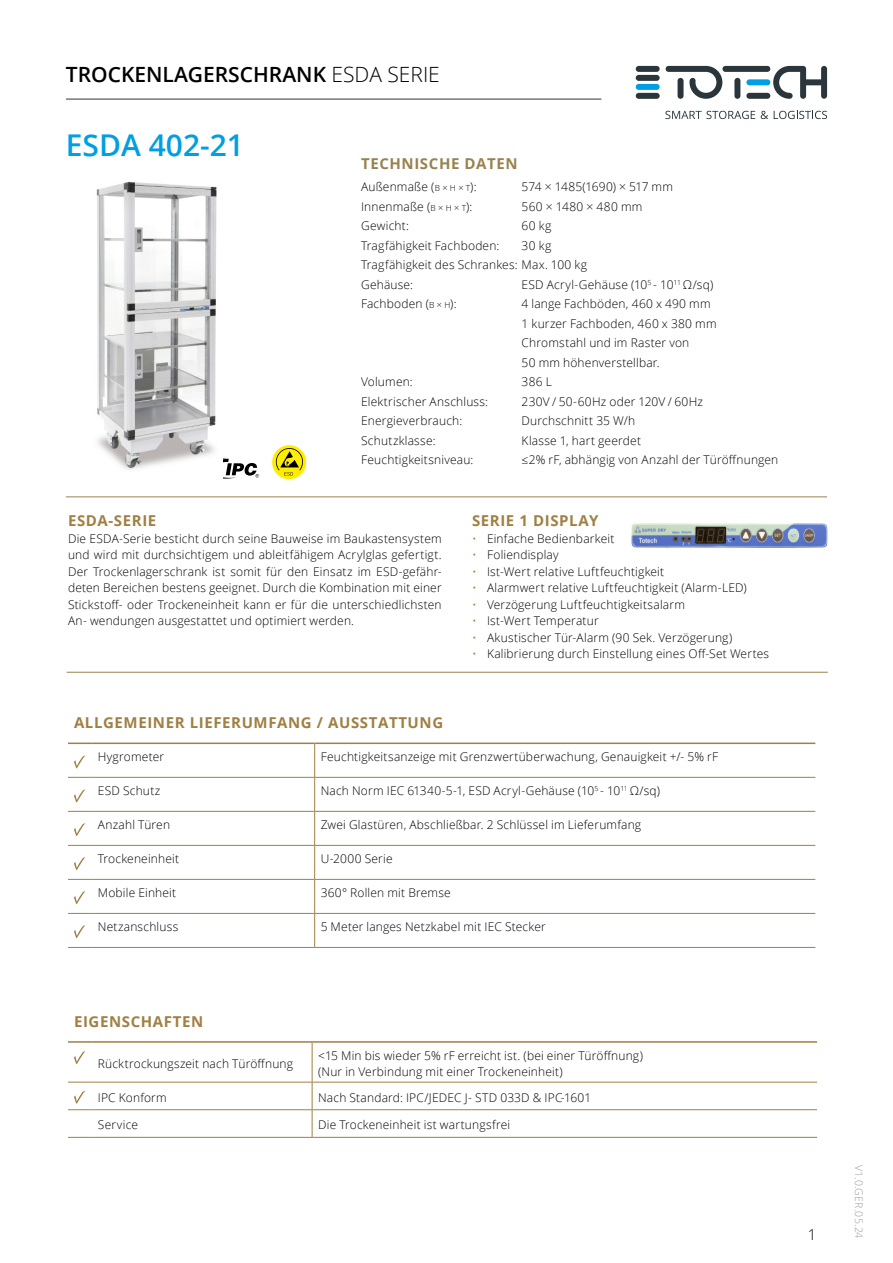
<style>
.page{position:relative;width:893px;height:1263px;background:#fff}
.page>*{position:absolute;margin:0;border:0;box-sizing:border-box;transform-origin:0 0}
.t1{font:600 30px "Open Sans";color:#009fe3}
.t2{font:600 21px "Open Sans";color:#000}
.t3{font:700 15px "Open Sans";letter-spacing:.04em;color:#a08043}
.t4{font:700 15px "Open Sans";letter-spacing:.04em;color:#998250}
.t5{font:300 15px "Open Sans";color:#000}
.t6{font:300 12px/16.5px "Open Sans";letter-spacing:.015em;color:#000}
.t7{font:300 10.5px "Open Sans";letter-spacing:.015em;color:#9d9d9c}
.s1{font-weight:300}
.s2{font-size:8.4px}
.s3{font-size:9px}
.s4{font-style:inherit}
.s5{color:#a08043}
</style>
<div class="page">
<div style="left:722px;top:66px;width:48px;height:6px;background:#2a363b;border-radius:3px"></div>
<svg style="left:666px;top:66px;width:56px;height:33px"></svg>
<svg style="left:773px;top:66px;width:54px;height:33px"></svg>
<div style="left:746px;top:79px;width:24px;height:6px;background:#009fe3;border-radius:3px"></div>
<div style="left:636px;top:93px;width:24px;height:6px;background:#2a363b;border-radius:3px"></div>
<div style="left:636px;top:75px;width:24px;height:6px;background:#2a363b;border-radius:3px"></div>
<div style="left:636px;top:84px;width:24px;height:6px;background:#009fe3;border-radius:3px"></div>
<div style="left:746px;top:93px;width:24px;height:6px;background:#2a363b;border-radius:3px"></div>
<div style="left:678px;top:78px;width:5px;height:21px;background:#2a363b;border-radius:3px"></div>
<div style="left:734px;top:78px;width:6px;height:21px;background:#2a363b;border-radius:3px"></div>
<div style="left:636px;top:66px;width:24px;height:6px;background:#2a363b;border-radius:3px"></div>
<svg style="left:665px;top:111px;width:90px;height:8px"></svg>
<svg style="left:761px;top:111px;width:7px;height:8px"></svg>
<svg style="left:774px;top:111px;width:53px;height:8px"></svg>
<hr style="left:66px;top:99px;width:535px;height:1px;background:#333">
<hr style="left:314px;top:744px;width:1px;height:33px;background:#a08043">
<svg style="left:68px;top:777px;width:24px;height:1px"></svg>
<hr style="left:92px;top:777px;width:223px;height:1px;background:#a08043">
<hr style="left:315px;top:777px;width:500px;height:1px;background:#a08043">
<hr style="left:314px;top:778px;width:1px;height:33px;background:#a08043">
<svg style="left:68px;top:811px;width:24px;height:1px"></svg>
<hr style="left:92px;top:811px;width:223px;height:1px;background:#a08043">
<hr style="left:315px;top:811px;width:500px;height:1px;background:#a08043">
<hr style="left:314px;top:812px;width:1px;height:33px;background:#a08043">
<svg style="left:68px;top:845px;width:24px;height:1px"></svg>
<hr style="left:92px;top:845px;width:223px;height:1px;background:#a08043">
<hr style="left:315px;top:845px;width:500px;height:1px;background:#a08043">
<hr style="left:314px;top:846px;width:1px;height:33px;background:#a08043">
<svg style="left:68px;top:879px;width:24px;height:1px"></svg>
<hr style="left:92px;top:879px;width:223px;height:1px;background:#a08043">
<hr style="left:315px;top:879px;width:500px;height:1px;background:#a08043">
<hr style="left:314px;top:880px;width:1px;height:33px;background:#a08043">
<svg style="left:68px;top:913px;width:24px;height:1px"></svg>
<hr style="left:92px;top:913px;width:223px;height:1px;background:#a08043">
<hr style="left:315px;top:913px;width:500px;height:1px;background:#a08043">
<hr style="left:314px;top:914px;width:1px;height:33px;background:#a08043">
<svg style="left:68px;top:947px;width:24px;height:1px"></svg>
<hr style="left:92px;top:947px;width:223px;height:1px;background:#a08043">
<hr style="left:315px;top:947px;width:500px;height:1px;background:#a08043">
<hr style="left:68px;top:742px;width:24px;height:2px;background:#a08043">
<hr style="left:92px;top:742px;width:223px;height:2px;background:#a08043">
<hr style="left:315px;top:742px;width:500px;height:2px;background:#a08043">
<svg style="left:74px;top:755px;width:11px;height:13px"></svg>
<svg style="left:74px;top:789px;width:11px;height:13px"></svg>
<svg style="left:74px;top:823px;width:11px;height:13px"></svg>
<svg style="left:74px;top:857px;width:11px;height:13px"></svg>
<svg style="left:74px;top:891px;width:11px;height:13px"></svg>
<svg style="left:74px;top:925px;width:11px;height:13px"></svg>
<hr style="left:312px;top:1043px;width:1px;height:39px;background:#a08043">
<svg style="left:312px;top:1083px;width:1px;height:54px"></svg>
<svg style="left:68px;top:1082px;width:24px;height:1px"></svg>
<hr style="left:92px;top:1082px;width:220px;height:1px;background:#a08043">
<hr style="left:312px;top:1082px;width:505px;height:1px;background:#a08043">
<hr style="left:92px;top:1109px;width:220px;height:1px;background:#a08043">
<hr style="left:312px;top:1109px;width:505px;height:1px;background:#a08043">
<svg style="left:68px;top:1137px;width:24px;height:1px"></svg>
<hr style="left:92px;top:1137px;width:220px;height:1px;background:#a08043">
<hr style="left:312px;top:1137px;width:505px;height:1px;background:#a08043">
<hr style="left:68px;top:1041px;width:24px;height:2px;background:#a08043">
<hr style="left:92px;top:1041px;width:220px;height:2px;background:#a08043">
<hr style="left:312px;top:1041px;width:505px;height:2px;background:#a08043">
<svg style="left:74px;top:1051px;width:11px;height:13px"></svg>
<svg style="left:68px;top:1090px;width:24px;height:20px"></svg>
<svg style="left:223px;top:458px;width:36px;height:21px"></svg>
<svg style="left:272px;top:445px;width:34px;height:34px"></svg>
<svg style="left:276px;top:448px;width:27px;height:28px"></svg>
<img style="left:96px;top:181px;width:121px;height:289px">
<hr style="left:66px;top:496px;width:761px;height:1px;background:#998250">
<img style="left:631px;top:523px;width:197px;height:25px">
<hr style="left:67px;top:672px;width:761px;height:1px;background:#998250">
<h2 class="t2" style="left:66px;top:60px;width:375px">TROCKENLAGERSCHRANK <span class="s1">ESDA SERIE</span></h2>
<h1 class="t1" style="left:66px;top:124px;width:180px">ESDA 402-21</h1>
<p class="t4" style="left:361px;top:153px;width:158px">TECHNISCHE DATEN</p>
<p class="t6" style="left:361px;top:178px;width:117px">Außenmaße (<span class="s2">b</span> <span class="s3">×</span> <span class="s2">h</span> <span class="s3">×</span> <span class="s2">t</span>):</p>
<p class="t6" style="left:522px;top:178px;width:153px">574 × 1485(1690) × 517 mm</p>
<p class="t6" style="left:361px;top:198px;width:113px">Innenmaße (<span class="s2">b</span> <span class="s3">×</span> <span class="s2">h</span> <span class="s3">×</span> <span class="s2">t</span>):</p>
<p class="t6" style="left:522px;top:198px;width:122px">560 × 1480 × 480 mm</p>
<p class="t6" style="left:361px;top:217px;width:49px">Gewicht:</p>
<p class="t6" style="left:522px;top:217px;width:31px">60 kg</p>
<p class="t6" style="left:361px;top:237px;width:140px">Tragfähigkeit Fachboden:</p>
<p class="t6" style="left:361px;top:235px;width:228px;line-height:19.5px;text-indent:160px">30 kg<br>Tragfähigkeit des Schrankes: Max. 100 kg<br>Gehäuse:</p>
<p class="t6" style="left:522px;top:276px;width:193px">ESD Acryl-Gehäuse (10<sup>5</sup> - 10<sup>11</sup> Ω/sq)</p>
<p class="t6" style="left:361px;top:295px;width:97px">Fachboden (<span class="s2">b</span> <span class="s3">×</span> <span class="s2">h</span><span class="s4">):</span></p>
<p class="t6" style="left:522px;top:294px;width:196px;line-height:19.5px">4 lange Fachböden, 460 x 490 mm<br>1 kurzer Fachboden, 460 x 380 mm<br>Chromstahl und im Raster von<br>50 mm höhenverstellbar.</p>
<p class="t6" style="left:361px;top:373px;width:53px">Volumen:</p>
<p class="t6" style="left:522px;top:373px;width:32px">386 L</p>
<p class="t6" style="left:361px;top:393px;width:129px">Elektrischer Anschluss:</p>
<p class="t6" style="left:522px;top:393px;width:183px">230V / 50-60Hz oder 120V / 60Hz</p>
<p class="t6" style="left:361px;top:412px;width:103px">Energieverbrauch:</p>
<p class="t6" style="left:522px;top:412px;width:115px">Durchschnitt 35 W/h</p>
<p class="t6" style="left:361px;top:432px;width:76px">Schutzklasse:</p>
<p class="t6" style="left:522px;top:432px;width:121px">Klasse 1, hart geerdet</p>
<p class="t6" style="left:361px;top:451px;width:114px">Feuchtigkeitsniveau:</p>
<p class="t6" style="left:522px;top:451px;width:258px">≤2% rF, abhängig von Anzahl der Türöffnungen</p>
<p class="t3" style="left:68px;top:510px;width:90px">ESDA-SERIE</p>
<p class="t6" style="left:68px;top:530px;width:375px;text-align:justify">Die ESDA-Serie besticht durch seine Bauweise im Baukastensystem und wird mit durchsichtigem und ableitfähigem Acrylglas gefertigt.<br>Der Trockenlagerschrank ist somit für den Einsatz im ESD-gefähr&shy;deten Bereichen bestens geeignet. Durch die Kombination mit einer Stickstoff- oder Trockeneinheit kann er für die unterschiedlichsten An- wendungen ausgestattet und optimiert werden.</p>
<p class="t3" style="left:472px;top:510px;width:128px">SERIE 1 DISPLAY</p>
<p class="t6" style="left:472px;top:530px;width:144px"><span class="s5">•</span> Einfache Bedienbarkeit</p>
<p class="t6" style="left:472px;top:546px;width:88px"><span class="s5">•</span> Foliendisplay</p>
<p class="t6" style="left:472px;top:563px;width:194px"><span class="s5">•</span> Ist-Wert relative Luftfeuchtigkeit</p>
<p class="t6" style="left:472px;top:579px;width:276px"><span class="s5">•</span> Alarmwert relative Luftfeuchtigkeit (Alarm-LED)</p>
<p class="t6" style="left:472px;top:596px;width:214px"><span class="s5">•</span> Verzögerung Luftfeuchtigkeitsalarm</p>
<p class="t6" style="left:472px;top:612px;width:128px"><span class="s5">•</span> Ist-Wert Temperatur</p>
<p class="t6" style="left:472px;top:629px;width:262px"><span class="s5">•</span> Akustischer Tür-Alarm (90 Sek. Verzögerung)</p>
<p class="t6" style="left:472px;top:645px;width:299px"><span class="s5">•</span> Kalibrierung durch Einstellung eines Off-Set Wertes</p>
<p class="t3" style="left:74px;top:712px;width:371px">ALLGEMEINER LIEFERUMFANG / AUSSTATTUNG</p>
<p class="t6" style="left:98px;top:748px;width:68px">Hygrometer</p>
<p class="t6" style="left:321px;top:748px;width:399px">Feuchtigkeitsanzeige mit Grenzwertüberwachung, Genauigkeit +/- 5% rF</p>
<p class="t6" style="left:98px;top:782px;width:64px">ESD Schutz</p>
<p class="t6" style="left:321px;top:782px;width:341px">Nach Norm IEC 61340-5-1, ESD Acryl-Gehäuse (10<sup>5</sup> - 10<sup>11</sup> Ω/sq)</p>
<p class="t6" style="left:98px;top:816px;width:74px">Anzahl Türen</p>
<p class="t6" style="left:321px;top:816px;width:322px">Zwei Glastüren, Abschließbar. 2 Schlüssel im Lieferumfang</p>
<p class="t6" style="left:98px;top:850px;width:83px">Trockeneinheit</p>
<p class="t6" style="left:321px;top:850px;width:74px">U-2000 Serie</p>
<p class="t6" style="left:98px;top:884px;width:80px">Mobile Einheit</p>
<p class="t6" style="left:321px;top:884px;width:132px">360° Rollen mit Bremse</p>
<p class="t6" style="left:98px;top:918px;width:82px">Netzanschluss</p>
<p class="t6" style="left:321px;top:918px;width:227px">5 Meter langes Netzkabel mit IEC Stecker</p>
<p class="t3" style="left:74px;top:1011px;width:131px">EIGENSCHAFTEN</p>
<p class="t6" style="left:98px;top:1055px;width:197px">Rücktrockungszeit nach Türöffnung</p>
<p class="t6" style="left:318px;top:1047px;width:326px">&lt;15 Min bis wieder 5% rF erreicht ist. (bei einer Türöffnung) (Nur in Verbindung mit einer Trockeneinheit)</p>
<p class="t6" style="left:98px;top:1089px;width:71px">IPC Konform</p>
<p class="t6" style="left:318px;top:1089px;width:275px">Nach Standard: IPC/JEDEC J- STD 033D &amp; IPC-1601</p>
<p class="t6" style="left:98px;top:1116px;width:42px">Service</p>
<p class="t6" style="left:318px;top:1116px;width:194px">Die Trockeneinheit ist wartungsfrei</p>
<p class="t5" style="left:808px;top:1224px;width:10px">1</p>
<p class="t7" style="left:866px;top:1165px;width:75px;rotate:90deg">V1.0.GER.05.24</p>
</div>
